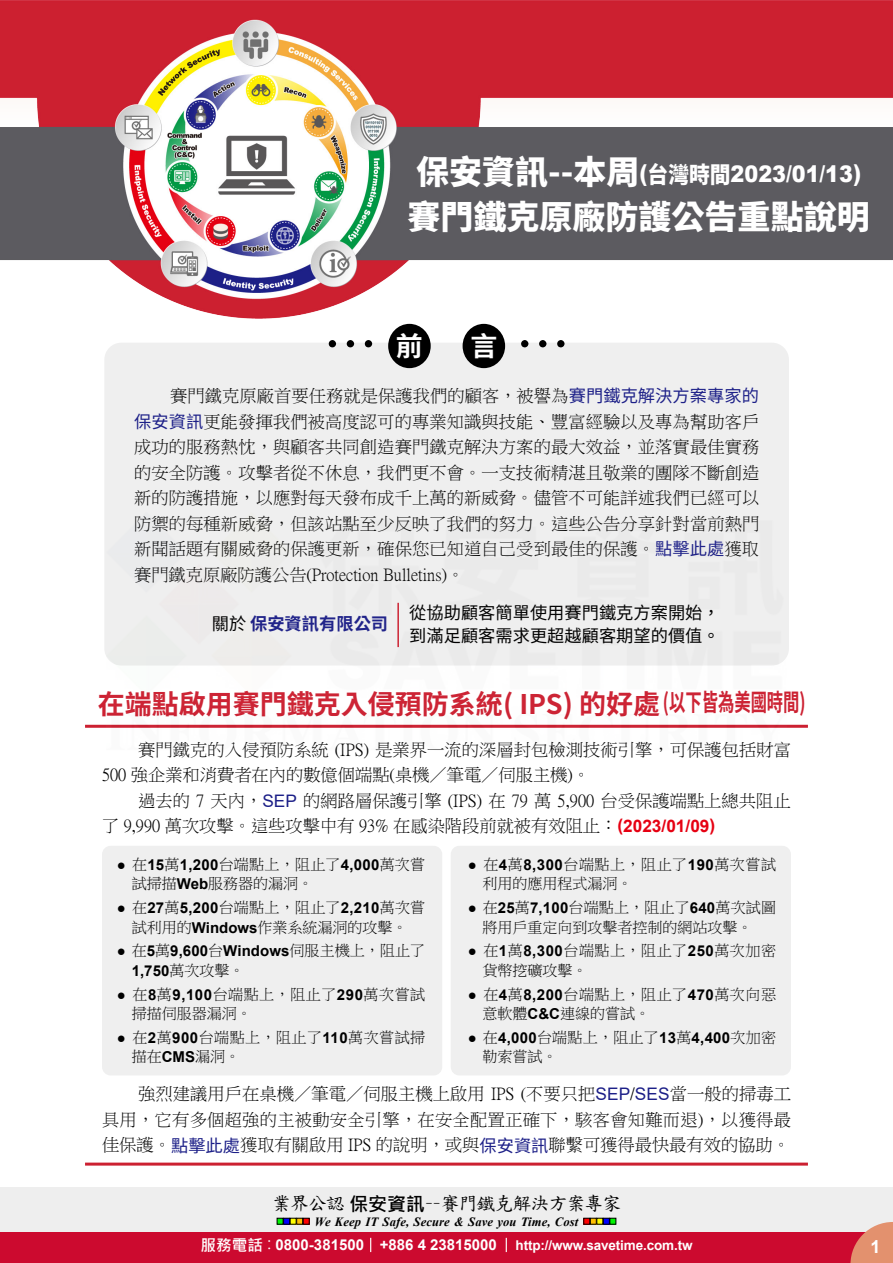
<style>
.page{position:relative;width:893px;height:1263px;background:#fff}
.page>*{position:absolute;margin:0;border:0;box-sizing:border-box;transform-origin:0 0}
.t1{font:54px "DF Yuan Std W5";color:#000}
.t2{font:800 33px "Source Han Sans TW";color:#fff}
.t3{font:700 27px "Source Han Sans TW";color:#cc2031}
.t4{font:700 27px "Source Han Sans TW";color:#fff}
.t5{font:700 24px "Source Han Sans TW";color:#cc2031;scale:.68 1}
.t6{font:900 22.8px "Arial";color:#fff;scale:.91 1}
.t7{font:18.9px "DF Kai Shu SB Estd BF";letter-spacing:-.05em;color:#000}
.t8{font:700 18px "Arial";color:#fff}
.t9{font:17.25px/25.5px "P Ming Li U";color:#000;text-align:justify}
.t10{font:17.25px/22.5px "Source Han Sans TW";color:#000;text-align:right}
.t11{font:700 17.25px "Source Han Sans TW";color:#1d2088}
.t12{font:15px/19.5px "P Ming Li U";letter-spacing:.01em;color:#000}
.t13{font:15px/19.5px "P Ming Li U";letter-spacing:.035em;color:#000}
.t14{font:700 15px/19.5px "Arial";letter-spacing:.005em;color:#000}
.t15{font:15px/19.5px "P Ming Li U";letter-spacing:.03em;color:#000}
.t16{font:700 13.5px "Arial";letter-spacing:-.01em;color:#fff}
.t17{font:italic 700 12.6px "Times New Roman";letter-spacing:.005em;color:#000}
.s1{font-family:"Source Han Sans TW";font-weight:800;font-size:33px}
.s2{font-family:"Source Han Sans TW";font-weight:800}
.s3{font-family:"Source Han Sans TW";font-weight:700;font-size:27px;color:#fff}
.s4{font-family:"DF Yuan Std W5";font-weight:400;font-size:54px;color:#000}
.s5{font-family:"Source Han Sans TW";color:#1d2088}
.s6{font-weight:400;color:#000}
.s7{color:#e60012}
.s8{font-family:"Arial";color:#1d2088}
.s9{font-family:"Arial";font-weight:700;color:#e60012}
.s10{font-family:"Arial"}
.s11{font-family:"Arial";font-weight:700}
.s12{font-weight:400}
.s13{font-family:"P Ming Li U";font-weight:400}
.s14{font-family:"Microsoft Jheng Hei";font-weight:700}
.s15{font-family:"Microsoft Jheng Hei";font-size:15.6px}
.s16{font-family:"Microsoft Jheng Hei";font-weight:400;font-size:15.6px}
.s17{font-size:15px}
</style>
<div class="page">
<div style="left:0;top:1187px;width:893px;height:49px;background:#eee"></div>
<svg style="left:277px;top:1218px;width:32px;height:6px"></svg>
<svg style="left:584px;top:1218px;width:32px;height:6px"></svg>
<div style="left:0;top:1232px;width:893px;height:31px;background:#cc0a2f"></div>
<svg style="left:850px;top:1222px;width:43px;height:41px"></svg>
<svg style="left:370px;top:1238px;width:1px;height:14px"></svg>
<svg style="left:506px;top:1238px;width:1px;height:14px"></svg>
<img style="left:0;top:0;width:893px;height:327px">
<div style="left:104px;top:343px;width:685px;height:322px;background:#efefef;border-radius:17px"></div>
<div style="left:388px;top:324px;width:43px;height:44px;background:#000;border-radius:50%"></div>
<div style="left:463px;top:324px;width:42px;height:44px;background:#000;border-radius:50%"></div>
<div style="left:102px;top:846px;width:340px;height:229px;background:#efefef;border-radius:9px"></div>
<div style="left:451px;top:846px;width:340px;height:229px;background:#efefef;border-radius:9px"></div>
<hr style="left:85px;top:725px;width:723px;height:3px;background:#cc2031">
<hr style="left:85px;top:1162px;width:723px;height:3px;background:#cc2031">
<img style="left:106px;top:602px;width:681px;height:126px">
<h3 class="t6" style="left:416px;top:157px;width:490px"><span class="s1">保安資訊--本周</span>(<span class="s2">台灣時間</span>2023/01/13)</h3>
<h2 class="t2" style="left:408px;top:198px;width:463px">賽門鐵克原廠防護公告重點說明</h2>
<h1 class="t1" style="left:323px;top:315px;width:101px">… <span class="s3">前</span></h1>
<h3 class="t4" style="left:470px;top:331px;width:101px">言 <span class="s4">…</span></h3>
<p class="t9" style="left:134px;top:383px;width:627px;text-indent:36px">賽門鐵克原廠首要任務就是保護我們的顧客，被譽為<span class="s5">賽門鐵克解決方案專家的保安資訊</span>更能發揮我們被高度認可的專業知識與技能、豐富經驗以及專為幫助客戶成功的服務熱忱，與顧客共同創造賽門鐵克解決方案的最大效益，並落實最佳實務的安全防護。攻擊者從不休息，我們更不會。一支技術精湛且敬業的團隊不斷創造新的防護措施，以應對每天發布成千上萬的新威脅。儘管不可能詳述我們已經可以防禦的每種新威脅，但該站點至少反映了我們的努力。這些公告分享針對當前熱門新聞話題有關威脅的保護更新，確保您已知道自己受到最佳的保護。<span class="s5">點擊此處</span>獲取賽門鐵克原廠防護公告(Protection Bulletins)。</p>
<p class="t11" style="left:212px;top:614px;width:178px"><span class="s6">關於</span> 保安資訊有限公司</p>
<p class="t10" style="left:212px;top:602px;width:509px"><span class="s7">　</span> 從協助顧客簡單使用賽門鐵克方案開始，<br>　　 　　　　　　　　　 到滿足顧客需求更超越顧客期望的價值。</p>
<h3 class="t3" style="left:98px;top:688px;width:564px">在端點啟用賽門鐵克入侵預防系統( IPS) 的好處</h3>
<p class="t9" style="left:102px;top:737px;width:690px;text-indent:36px">賽門鐵克的入侵預防系統 (IPS) 是業界一流的深層封包檢測技術引擎，可保護包括財富<br>500 強企業和消費者在內的數億個端點(桌機／筆電／伺服主機)。</p>
<p class="t9" style="left:102px;top:788px;width:690px;text-indent:36px">過去的 7 天內，<span class="s8">SEP</span> 的網路層保護引擎 (IPS) 在 79 萬 5,900 台受保護端點上總共阻止了 9,990 萬次攻擊。這些攻擊中有 93% 在感染階段前就被有效阻止：<span class="s9">(2023/01/09)</span></p>
<h3 class="t5" style="left:663px;top:689px;width:212px">(以下皆為美國時間)</h3>
<p class="t12" style="left:132px;top:855px;width:295px;text-indent:-15px"><span class="s10">●</span> 在<span class="s11">15</span>萬<span class="s11">1,200</span>台端點上，阻止了<span class="s11">4,000</span>萬次嘗試掃描<span class="s11">Web</span>服務器的漏洞。</p>
<p class="t12" style="left:117px;top:898px;width:310px;text-align:center"><span class="s10">●</span> 在<span class="s11">27</span>萬<span class="s11">5,200</span>台端點上，阻止了<span class="s11">2,210</span>萬次嘗試利用的<span class="s11">Windows</span>作業系統漏洞的攻擊。</p>
<p class="t14" style="left:132px;top:941px;width:295px;text-indent:-15px"><span class="s12">●</span> <span class="s13">在</span>5<span class="s13">萬</span>9,600<span class="s13">台</span>Windows<span class="s13">伺服主機上，阻止了<br></span>1,750<span class="s13">萬次攻擊。</span></p>
<p class="t13" style="left:132px;top:984px;width:295px;text-indent:-15px"><span class="s10">●</span> 在<span class="s11">8</span>萬<span class="s11">9,100</span>台端點上，阻止了<span class="s11">290</span>萬次嘗試掃描伺服器漏洞。</p>
<p class="t15" style="left:132px;top:1028px;width:295px;text-indent:-15px"><span class="s10">●</span> 在<span class="s11">2</span>萬<span class="s11">900</span>台端點上，阻止了<span class="s11">110</span>萬次嘗試掃描在<span class="s11">CMS</span>漏洞。</p>
<p class="t12" style="left:483px;top:855px;width:295px;text-indent:-15px"><span class="s10">●</span> 在<span class="s11">4</span>萬<span class="s11">8,300</span>台端點上，阻止了<span class="s11">190</span>萬次嘗試利用的應用程式漏洞。</p>
<p class="t12" style="left:468px;top:898px;width:310px;text-align:center"><span class="s10">●</span> 在<span class="s11">25</span>萬<span class="s11">7,100</span>台端點上，阻止了<span class="s11">640</span>萬次試圖將用戶重定向到攻擊者控制的網站攻擊。</p>
<p class="t13" style="left:483px;top:941px;width:295px;text-indent:-15px"><span class="s10">●</span> 在<span class="s11">1</span>萬<span class="s11">8,300</span>台端點上，阻止了<span class="s11">250</span>萬次加密貨幣挖礦攻擊。</p>
<p class="t13" style="left:483px;top:984px;width:295px;text-indent:-15px"><span class="s10">●</span> 在<span class="s11">4</span>萬<span class="s11">8,200</span>台端點上，阻止了<span class="s11">470</span>萬次向惡意軟體<span class="s11">C&amp;C</span>連線的嘗試。</p>
<p class="t12" style="left:483px;top:1028px;width:295px;text-indent:-15px"><span class="s10">●</span> 在<span class="s11">4,000</span>台端點上，阻止了<span class="s11">13</span>萬<span class="s11">4,400</span>次加密勒索嘗試。</p>
<p class="t9" style="left:102px;top:1081px;width:690px;text-indent:36px">強烈建議用戶在桌機／筆電／伺服主機上啟用 IPS (不要只把<span class="s8">SEP</span>/<span class="s8">SES</span>當一般的掃毒工具用，它有多個超強的主被動安全引擎，在安全配置正確下，駭客會知難而退)，以獲得最佳保護。<span class="s5">點擊此處</span>獲取有關啟用 IPS 的說明，或與<span class="s5">保安資訊</span>聯繫可獲得最快最有效的協助。</p>
<p class="t7" style="left:272px;top:1194px;width:351px">業界公認<span class="s14">保安資訊</span>－－賽門鐵克解決方案專家</p>
<p class="t17" style="left:315px;top:1212px;width:265px">We Keep IT Safe, Secure &amp; Save you Time, Cost</p>
<p class="t16" style="left:200px;top:1235px;width:494px"><span class="s15">服務電話</span><span class="s16">：</span><span class="s17">0800-381500 +886 4 23815000</span> http://www.savetime.com.tw</p>
<p class="t8" style="left:870px;top:1234px;width:12px">1</p>
</div>
